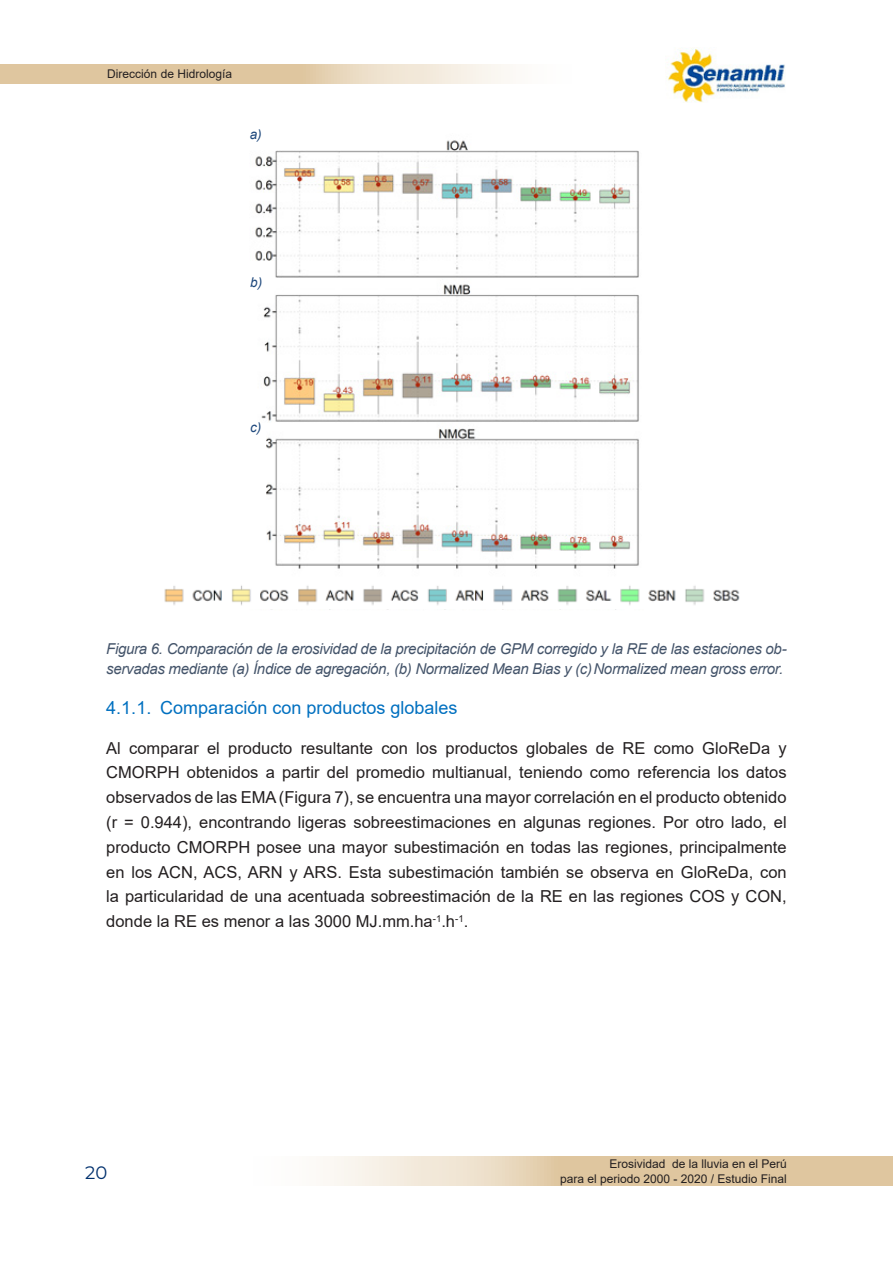
<style>
.page{position:relative;width:893px;height:1263px;background:#fff}
.page>*{position:absolute;margin:0;border:0;box-sizing:border-box;transform-origin:0 0}
.t1{font:18px "Arial";color:#0070c0}
.t2{font:18px "Montserrat";color:#00306d}
.t3{font:16.5px/24.8px "Arial";color:#231f20;text-align:justify}
.t4{font:italic 15px/19.8px "Arial";letter-spacing:-.02em;color:#44546a}
.t5{font:italic 13.5px "Arial";color:#1f497d}
.t6{font:12px "Arial";color:#231f20}
</style>
<div class="page">
<svg style="left:323px;top:1156px;width:570px;height:30px;background:#e6d2b4"></svg>
<svg style="left:1px;top:64px;width:509px;height:20px;background:#e5d2b4"></svg>
<img style="left:666px;top:47px;width:119px;height:56px">
<img style="left:255px;top:140px;width:384px;height:470px">
<img style="left:164px;top:579px;width:576px;height:29px">
<p class="t6" style="left:107px;top:66px;width:126px">Dirección de Hidrología</p>
<p class="t5" style="left:250px;top:125px;width:14px">a)</p>
<p class="t5" style="left:250px;top:273px;width:14px">b)</p>
<p class="t5" style="left:250px;top:418px;width:13px">c)</p>
<p class="t4" style="left:106px;top:639px;width:682px">Figura 6. Comparación de la erosividad de la precipitación de GPM corregido y la RE de las estaciones ob&shy;servadas mediante (a) Índice de agregación, (b) Normalized Mean Bias y (c)Normalized mean gross error.</p>
<p class="t1" style="left:106px;top:695px;width:353px">4.1.1. Comparación con productos globales</p>
<p class="t3" style="left:106px;top:735px;width:682px">Al comparar el producto resultante con los productos globales de RE como GloReDa y CMORPH obtenidos a partir del promedio multianual, teniendo como referencia los datos observados de las EMA (Figura 7), se encuentra una mayor correlación en el producto obtenido (r = 0.944), encontrando ligeras sobreestimaciones en algunas regiones. Por otro lado, el producto CMORPH posee una mayor subestimación en todas las regiones, principalmente en los ACN, ACS, ARN y ARS. Esta subestimación también se observa en GloReDa, con la particularidad de una acentuada sobreestimación de la RE en las regiones COS y CON, donde la RE es menor a las 3000 MJ.mm.ha<sup>-1</sup>.h<sup>-1</sup>.</p>
<p class="t2" style="left:85px;top:1160px;width:24px">20</p>
<p class="t6" style="left:609px;top:1155px;width:179px">Erosividad de la lluvia en el Perú</p>
<p class="t6" style="left:560px;top:1170px;width:228px">para el periodo 2000 - 2020 / Estudio Final</p>
</div>
